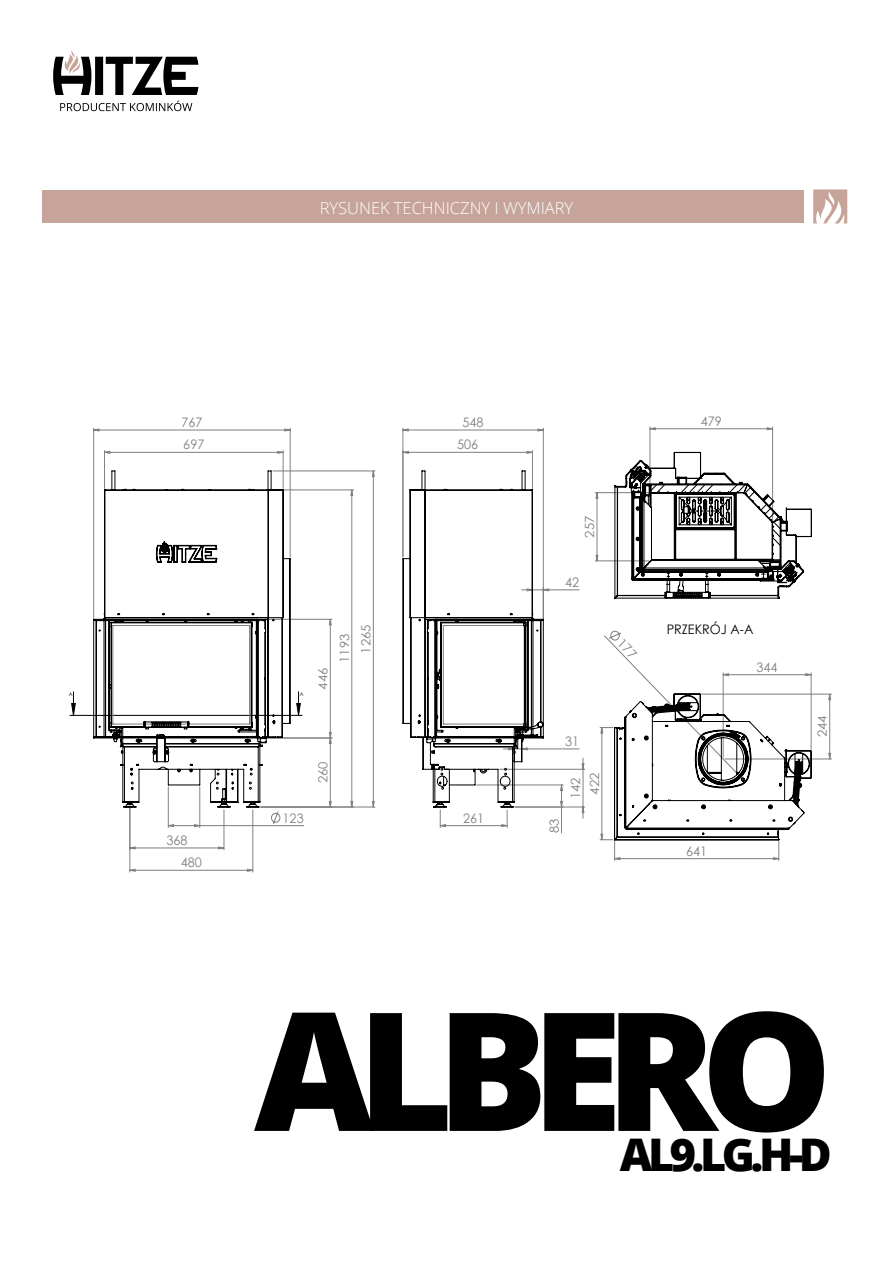
<style>
.page{position:relative;width:893px;height:1263px;background:#fff}
.page>*{position:absolute;margin:0;border:0;box-sizing:border-box;transform-origin:0 0}
.t1{font:800 165px "Open Sans";letter-spacing:-.1em;color:#000}
.t2{font:800 45px "Open Sans";color:#000}
.t3{font:300 16.5px "Open Sans";color:#fff}
.t4{font:13.2px/22.4px "Century Gothic";color:#808080;scale:.96 1}
.t5{font:13.2px "Century Gothic";color:#000;scale:.96 1}
.t6{font:12.6px/21.5px "Century Gothic";color:#808080;scale:1.04 1}
.t7{font:5.25px "Century Gothic";color:#000;scale:.96 1}
</style>
<div class="page">
<div style="left:43px;top:190px;width:761px;height:33px;background:#c7a499"></div>
<svg style="left:53px;top:50px;width:145px;height:45px"></svg>
<svg style="left:60px;top:101px;width:132px;height:10px"></svg>
<svg style="left:813px;top:189px;width:34px;height:34px"></svg>
<hr style="left:70px;top:715px;width:232px;height:1px;background:#000">
<hr style="left:253px;top:810px;width:1px;height:62px;background:#808080">
<hr style="left:130px;top:806px;width:1px;height:66px;background:#808080">
<hr style="left:93px;top:428px;width:1px;height:190px;background:#808080">
<hr style="left:650px;top:427px;width:1px;height:66px;background:#808080">
<hr style="left:772px;top:427px;width:1px;height:94px;background:#808080">
<hr style="left:725px;top:759px;width:106px;height:1px;background:#808080">
<hr style="left:702px;top:694px;width:129px;height:1px;background:#808080">
<svg style="left:72px;top:692px;width:21px;height:23px"></svg>
<svg style="left:94px;top:428px;width:680px;height:431px"></svg>
<svg style="left:130px;top:847px;width:94px;height:2px"></svg>
<svg style="left:104px;top:451px;width:179px;height:2px"></svg>
<svg style="left:829px;top:695px;width:2px;height:64px"></svg>
<svg style="left:329px;top:619px;width:2px;height:188px"></svg>
<svg style="left:351px;top:490px;width:2px;height:317px"></svg>
<svg style="left:372px;top:471px;width:210px;height:369px"></svg>
<svg style="left:93px;top:471px;width:197px;height:336px"></svg>
<svg style="left:403px;top:471px;width:141px;height:336px"></svg>
<svg style="left:582px;top:452px;width:230px;height:408px"></svg>
<p class="t3" style="left:320px;top:197px;width:255px">RYSUNEK TECHNICZNY I WYMIARY</p>
<p class="t4" style="left:181px;top:411px;width:25px">767<br>697</p>
<p class="t7" style="left:69px;top:690px;width:5px">A</p>
<p class="t7" style="left:300px;top:690px;width:5px">A</p>
<p class="t6" style="left:312px;top:689px;width:22px;rotate:-90deg">446</p>
<p class="t6" style="left:334px;top:653px;width:29px;text-indent:-10px;rotate:-90deg">1193<br>1265</p>
<p class="t4" style="left:166px;top:829px;width:23px">368</p>
<p class="t4" style="left:181px;top:851px;width:23px">480</p>
<p class="t4" style="left:283px;top:807px;width:23px">123</p>
<p class="t6" style="left:312px;top:783px;width:22px;rotate:-90deg">260</p>
<p class="t4" style="left:457px;top:411px;width:29px;text-align:center">548<br>506</p>
<p class="t4" style="left:463px;top:807px;width:23px">261</p>
<p class="t6" style="left:579px;top:538px;width:22px;rotate:-90deg">257</p>
<p class="t4" style="left:565px;top:571px;width:16px">42</p>
<p class="t4" style="left:565px;top:730px;width:16px">31</p>
<p class="t6" style="left:543px;top:833px;width:15px;rotate:-90deg">83</p>
<p class="t6" style="left:565px;top:799px;width:22px;rotate:-90deg">142</p>
<p class="t6" style="left:584px;top:794px;width:22px;rotate:-90deg">422</p>
<p class="t4" style="left:701px;top:410px;width:23px">479</p>
<p class="t5" style="left:667px;top:620px;width:92px">PRZEKRÓJ A-A</p>
<p class="t4" style="left:757px;top:656px;width:23px">344</p>
<p class="t6" style="left:811px;top:737px;width:22px;rotate:-90deg">244</p>
<p class="t4" style="left:686px;top:840px;width:23px">641</p>
<h1 class="t1" style="left:254px;top:945px;width:580px">ALBERO</h1>
<h2 class="t2" style="left:620px;top:1121px;width:214px">AL9.LG.H-D</h2>
</div>
